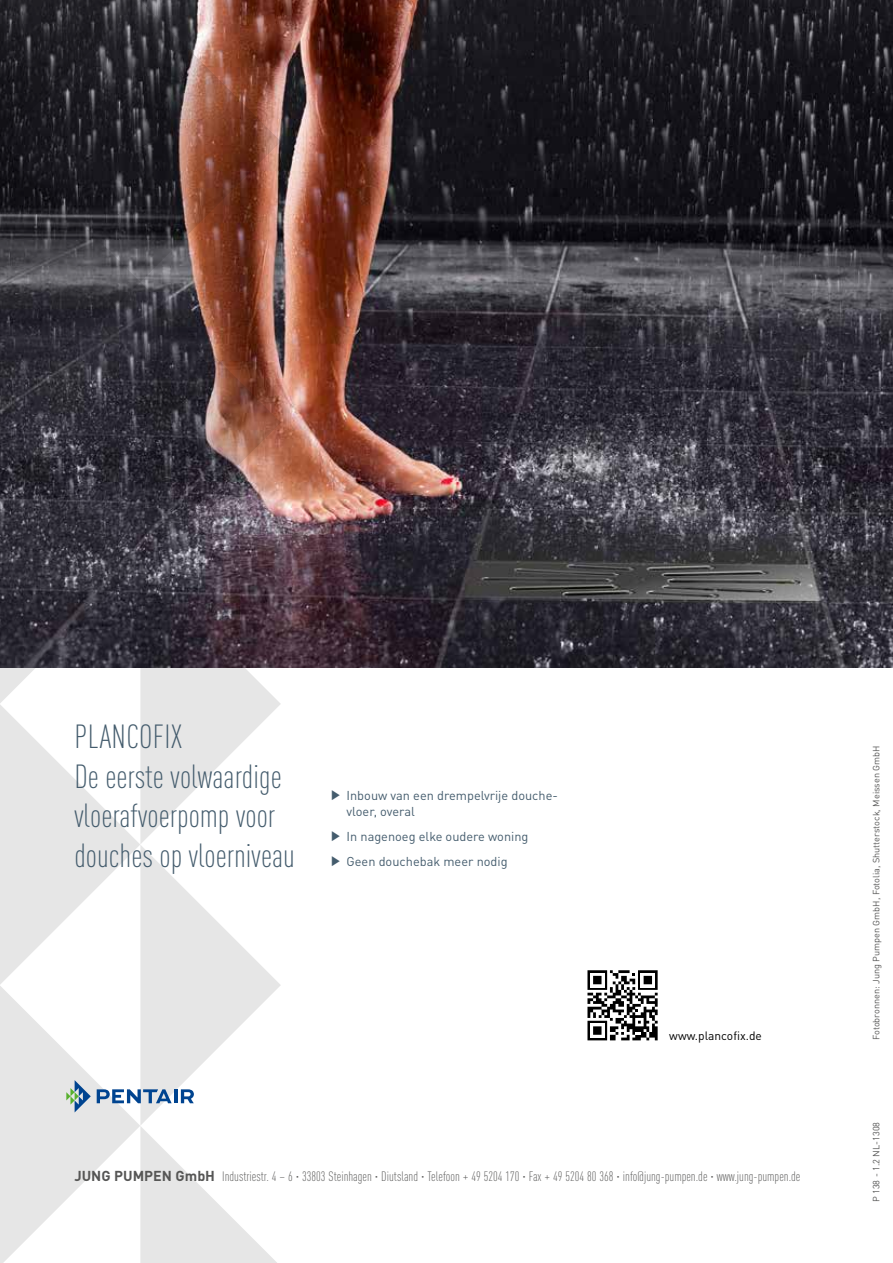
<style>
.page{position:relative;width:893px;height:1263px;background:#fff}
.page>*{position:absolute;margin:0;border:0;box-sizing:border-box;transform-origin:0 0}
.t1{font:300 condensed 33px/39.6px "DIN Pro";color:#445c6d}
.t2{font:700 14.25px "DIN Pro";color:#565655}
.t3{font:300 condensed 13.5px "DIN Pro";color:#565655}
.t4{font:12.75px/16.5px "DIN Pro";color:#445c6d}
.t5{font:12px "DIN Pro";color:#000}
.t6{font:9.15px "DIN Pro";color:#565655}
.s1{font-family:"Adobe Gothic Std";font-weight:700}
.s2{font-weight:700;font-stretch:normal;font-size:14.25px}
</style>
<div class="page">
<img style="left:281px;top:0;width:612px;height:668px">
<svg style="left:0;top:0;width:281px;height:141px"></svg>
<svg style="left:0;top:141px;width:281px;height:282px"></svg>
<svg style="left:0;top:423px;width:281px;height:281px"></svg>
<svg style="left:0;top:704px;width:280px;height:281px"></svg>
<svg style="left:0;top:985px;width:281px;height:278px"></svg>
<svg style="left:587px;top:970px;width:71px;height:70px"></svg>
<svg style="left:66px;top:1080px;width:25px;height:32px"></svg>
<svg style="left:97px;top:1089px;width:75px;height:14px"></svg>
<hr style="left:174px;top:1089px;width:3px;height:14px;background:#004490">
<svg style="left:181px;top:1089px;width:13px;height:14px"></svg>
<h1 class="t1" style="left:74px;top:715px;width:222px">Plancofix<br>De eerste volwaardige vloerafvoerpomp voor douches op vloerniveau</h1>
<p class="t4" style="left:347px;top:785px;width:213px;text-indent:-17px"><span class="s1">▶</span> I nbouw van een drempelvrije douche&shy;vloer, overal</p>
<p class="t4" style="left:330px;top:823px;width:200px;line-height:25px"><span class="s1">▶</span> I n nagenoeg elke oudere woning <span class="s1">▶</span> Geen douchebak meer nodig</p>
<p class="t5" style="left:669px;top:1026px;width:94px">www.plancofix.de</p>
<p class="t2" style="left:74px;top:1164px;width:10px">JUNG</p>
<p class="t2" style="left:114px;top:1164px;width:11px">PUMPEN</p>
<p class="t3" style="left:176px;top:1167px;width:626px"><span class="s2">GmbH</span> Industriestr. 4 – 6 · 33803 Steinhagen · Diutsland · Telefoon + 49 5204 170 · Fax + 49 5204 80 368 · info@jung-pumpen.de · www.jung-pumpen.de</p>
<p class="t6" style="left:869px;top:1040px;width:294px;rotate:-90deg">Fotobronnen: Jung Pumpen GmbH , Fotolia, Shutterstock, Meissen GmbH</p>
<p class="t6" style="left:869px;top:1202px;width:82px;rotate:-90deg">P 138 - 1.2 NL-1308</p>
</div>
